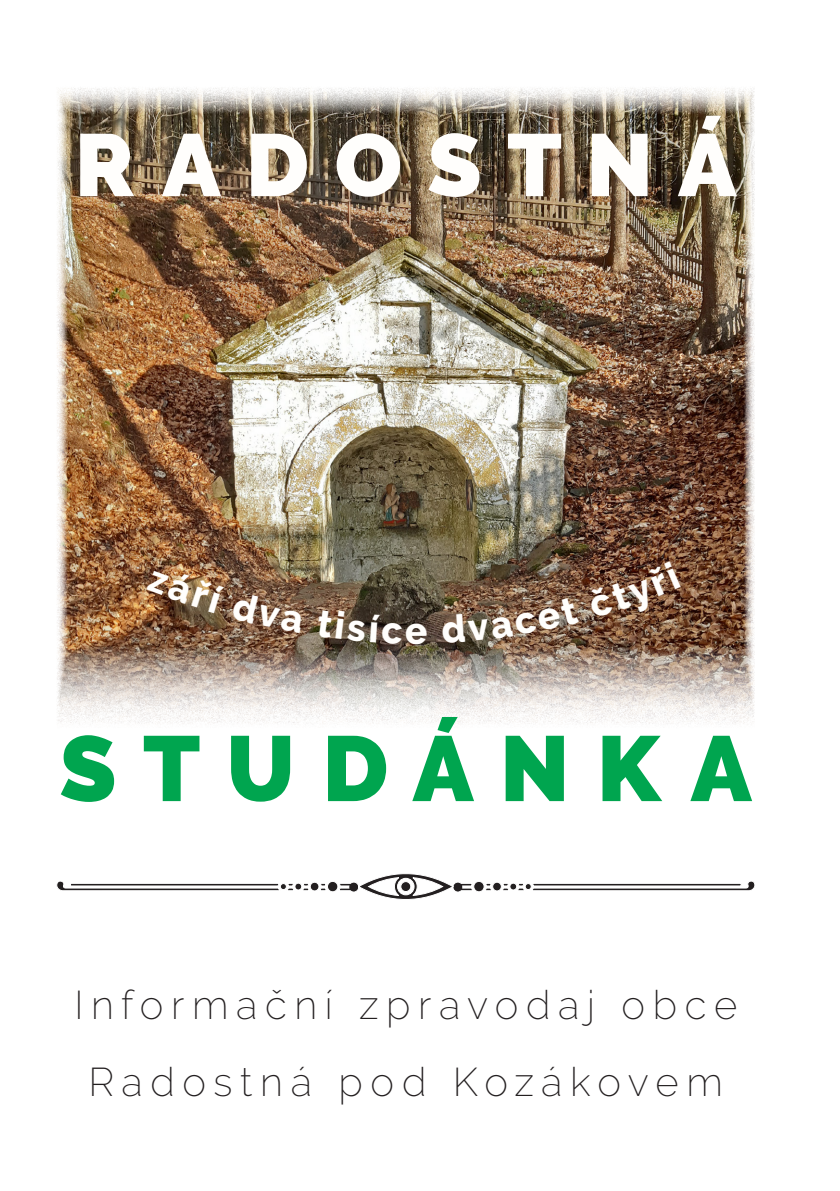
<style>
.page{position:relative;width:840px;height:1191px;background:#fff}
.page>*{position:absolute;margin:0;border:0;box-sizing:border-box;transform-origin:0 0}
.t1{font:900 92px "Raleway";letter-spacing:.29em;color:#00a54f}
.t2{font:900 88px "Raleway";letter-spacing:.285em;color:#fffefc}
.zaklad{font:200 40px "Raleway";letter-spacing:.19em;color:#231f20}
.zaklad-2{font:800 38px "Raleway";color:#fffefc}
</style>
<div class="page">
<img style="left:57px;top:88px;width:697px;height:636px">
<svg style="left:57px;top:873px;width:697px;height:27px"></svg>
<img style="left:147px;top:571px;width:77px;height:42px">
<svg style="left:231px;top:591px;width:72px;height:42px;background:#7d5c46"></svg>
<svg style="left:316px;top:610px;width:86px;height:34px;background:#594938"></svg>
<img style="left:441px;top:596px;width:138px;height:47px">
<svg style="left:586px;top:561px;width:94px;height:57px;background:#724c36"></svg>
<p class="t2" style="left:75px;top:114px;width:663px">RADOSTNÁ</p>
<p class="zaklad-2" style="left:405px;top:609px;width:24px">e</p>
<p class="t1" style="left:60px;top:715px;width:693px">STUDÁNKA</p>
<p class="zaklad" style="left:74px;top:981px;width:664px">Informační zpravodaj obce</p>
<p class="zaklad" style="left:88px;top:1059px;width:635px">Radostná pod Kozákovem</p>
</div>
